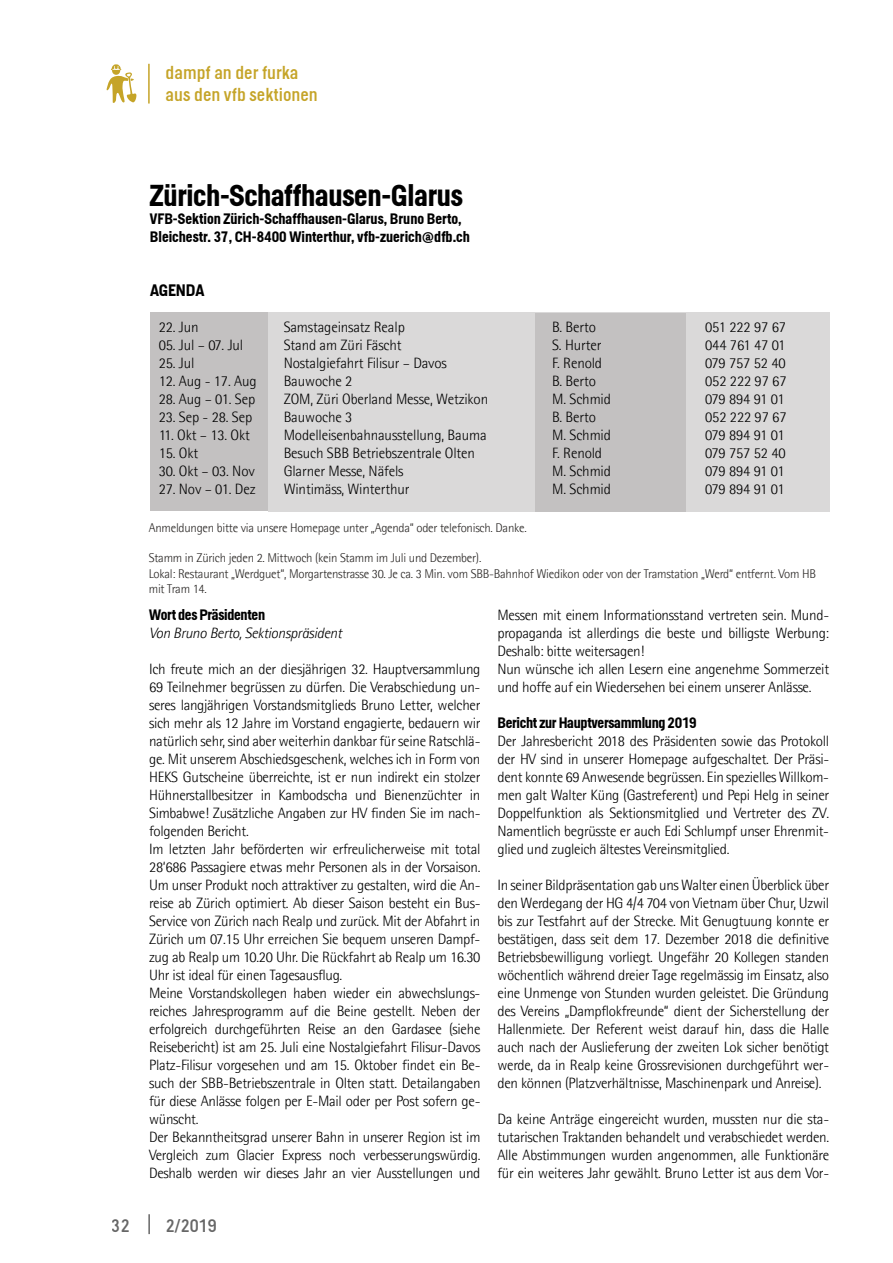
<style>
.page{position:relative;width:893px;height:1263px;background:#fff}
.page>*{position:absolute;margin:0;border:0;box-sizing:border-box;transform-origin:0 0}
.t1{font:700 30px "Helsinki";letter-spacing:-.01em;color:#000}
.t2{font:18px/21.6px "Helsinki";color:#c5a428}
.t3{font:18px "Helsinki";color:#000}
.t4{font:700 16.5px "Helsinki";letter-spacing:-.01em;color:#000}
.t5{font:300 15px/18px "Agfa Rotis Semisans";letter-spacing:-.02em;color:#000;text-align:justify}
.t6{font:700 15px/18px "Helsinki";color:#000}
.t7{font:700 15px "Helsinki";letter-spacing:-.02em;color:#000}
.t8{font:italic 300 15px "Agfa Rotis Semisans";letter-spacing:-.02em;color:#000}
.t9{font:300 12.75px/15.5px "Agfa Rotis Semisans";letter-spacing:-.02em;color:#292624}
</style>
<div class="page">
<hr style="left:148px;top:1214px;width:2px;height:20px;background:#000">
<hr style="left:148px;top:64px;width:2px;height:40px;background:#c5a428">
<svg style="left:106px;top:64px;width:31px;height:39px"></svg>
<div style="left:150px;top:312px;width:119px;height:199px;background:#c3c1c1"></div>
<div style="left:269px;top:312px;width:561px;height:200px;background:#dad9d9"></div>
<div style="left:535px;top:314px;width:151px;height:198px;background:#c3c1c1"></div>
<p class="t2" style="left:166px;top:61px;width:154px">dampf an der furka aus den vfb sektionen</p>
<h1 class="t1" style="left:150px;top:177px;width:315px">Zürich-Schaffhausen-Glarus</h1>
<p class="t6" style="left:150px;top:209px;width:321px">VFB-Sektion Zürich-Schaffhausen-Glarus, Bruno Berto,<br>Bleichestr. 37, CH-8400 Winterthur, vfb-zuerich@dfb.ch</p>
<p class="t4" style="left:150px;top:280px;width:56px">AGENDA</p>
<p class="t5" style="left:159px;top:318px;width:41px">22. Jun</p>
<p class="t5" style="left:284px;top:318px;width:123px">Samstageinsatz Realp</p>
<p class="t5" style="left:552px;top:318px;width:45px">B. Berto</p>
<p class="t5" style="left:705px;top:318px;width:82px">051 222 97 67</p>
<p class="t5" style="left:159px;top:336px;width:86px">05. Jul – 07. Jul</p>
<p class="t5" style="left:284px;top:336px;width:120px">Stand am Züri Fäscht</p>
<p class="t5" style="left:552px;top:336px;width:51px">S. Hurter</p>
<p class="t5" style="left:705px;top:336px;width:82px">044 761 47 01</p>
<p class="t5" style="left:159px;top:354px;width:37px">25. Jul</p>
<p class="t5" style="left:284px;top:354px;width:165px">Nostalgiefahrt Filisur – Davos</p>
<p class="t5" style="left:552px;top:354px;width:52px">F. Renold</p>
<p class="t5" style="left:705px;top:354px;width:82px">079 757 52 40</p>
<p class="t5" style="left:159px;top:372px;width:99px">12. Aug - 17. Aug</p>
<p class="t5" style="left:284px;top:372px;width:70px">Bauwoche 2</p>
<p class="t5" style="left:552px;top:372px;width:45px">B. Berto</p>
<p class="t5" style="left:705px;top:372px;width:83px">052 222 97 67</p>
<p class="t5" style="left:159px;top:390px;width:98px">28. Aug – 01. Sep</p>
<p class="t5" style="left:284px;top:390px;width:206px">ZOM, Züri Oberland Messe, Wetzikon</p>
<p class="t5" style="left:552px;top:390px;width:60px">M. Schmid</p>
<p class="t5" style="left:705px;top:390px;width:81px">079 894 91 01</p>
<p class="t5" style="left:159px;top:408px;width:95px">23. Sep - 28. Sep</p>
<p class="t5" style="left:284px;top:408px;width:70px">Bauwoche 3</p>
<p class="t5" style="left:552px;top:408px;width:45px">B. Berto</p>
<p class="t5" style="left:705px;top:408px;width:83px">052 222 97 67</p>
<p class="t5" style="left:159px;top:426px;width:93px">11. Okt – 13. Okt</p>
<p class="t5" style="left:284px;top:426px;width:205px">Modelleisenbahnausstellung, Bauma</p>
<p class="t5" style="left:552px;top:426px;width:60px">M. Schmid</p>
<p class="t5" style="left:705px;top:426px;width:81px">079 894 91 01</p>
<p class="t5" style="left:159px;top:444px;width:41px">15. Okt</p>
<p class="t5" style="left:284px;top:444px;width:193px">Besuch SBB Betriebszentrale Olten</p>
<p class="t5" style="left:552px;top:444px;width:52px">F. Renold</p>
<p class="t5" style="left:705px;top:444px;width:82px">079 757 52 40</p>
<p class="t5" style="left:159px;top:462px;width:98px">30. Okt – 03. Nov</p>
<p class="t5" style="left:284px;top:462px;width:121px">Glarner Messe, Näfels</p>
<p class="t5" style="left:552px;top:462px;width:60px">M. Schmid</p>
<p class="t5" style="left:705px;top:462px;width:81px">079 894 91 01</p>
<p class="t5" style="left:159px;top:480px;width:98px">27. Nov – 01. Dez</p>
<p class="t5" style="left:284px;top:480px;width:127px">Wintimäss, Winterthur</p>
<p class="t5" style="left:552px;top:480px;width:60px">M. Schmid</p>
<p class="t5" style="left:705px;top:480px;width:81px">079 894 91 01</p>
<p class="t9" style="left:149px;top:519px;width:379px">Anmeldungen bitte via unsere Homepage unter „Agenda“ oder telefonisch. Danke.</p>
<p class="t9" style="left:149px;top:550px;width:669px">Stamm in Zürich jeden 2. Mittwoch (kein Stamm im Juli und Dezember).<br>Lokal: Restaurant „Werdguet“, Morgartenstrasse 30. Je ca. 3 Min. vom SBB-Bahnhof Wiedikon oder von der Tramstation „Werd“ entfernt. Vom HB mit Tram 14.</p>
<p class="t7" style="left:149px;top:606px;width:118px">Wort des Präsidenten</p>
<p class="t8" style="left:149px;top:624px;width:194px">Von Bruno Berto, Sektionspräsident</p>
<p class="t5" style="left:149px;top:660px;width:333px;text-align:left">Ich freute mich an der diesjährigen 32. Hauptversammlung 69 Teilnehmer begrüssen zu dürfen. Die Verabschiedung un&shy;seres langjährigen Vorstandsmitglieds Bruno Letter, welcher sich mehr als 12 Jahre im Vorstand engagierte, bedauern wir natürlich sehr, sind aber weiterhin dankbar für seine Ratschlä&shy;ge. Mit unserem Abschiedsgeschenk, welches ich in Form von HEKS Gutscheine überreichte, ist er nun indirekt ein stolzer Hühnerstallbesitzer in Kambodscha und Bienenzüchter in Simbabwe! Zusätzliche Angaben zur HV finden Sie im nach&shy;folgenden Bericht.<br>Im letzten Jahr beförderten wir erfreulicherweise mit total 28‘686 Passagiere etwas mehr Personen als in der Vorsaison.<br>Um unser Produkt noch attraktiver zu gestalten, wird die An&shy;reise ab Zürich optimiert. Ab dieser Saison besteht ein Bus-Service von Zürich nach Realp und zurück. Mit der Abfahrt in Zürich um 07.15 Uhr erreichen Sie bequem unseren Dampf&shy;zug ab Realp um 10.20 Uhr. Die Rückfahrt ab Realp um 16.30<br>Uhr ist ideal für einen Tagesausflug.<br>Meine Vorstandskollegen haben wieder ein abwechslungs&shy;reiches Jahresprogramm auf die Beine gestellt. Neben der erfolgreich durchgeführten Reise an den Gardasee (siehe Reisebericht) ist am 25. Juli eine Nostalgiefahrt Filisur-Davos Platz-Filisur vorgesehen und am 15. Oktober findet ein Be&shy;such der SBB-Betriebszentrale in Olten statt. Detailangaben für diese Anlässe folgen per E-Mail oder per Post sofern ge&shy;wünscht.<br>Der Bekanntheitsgrad unserer Bahn in unserer Region ist im Vergleich zum Glacier Express noch verbesserungswürdig.<br>Deshalb werden wir dieses Jahr an vier Ausstellungen und</p>
<p class="t3" style="left:112px;top:1215px;width:19px">32</p>
<p class="t3" style="left:165px;top:1215px;width:53px">2/2019</p>
<p class="t5" style="left:497px;top:606px;width:333px;text-align:left">Messen mit einem Informationsstand vertreten sein. Mund&shy;propaganda ist allerdings die beste und billigste Werbung:<br>Deshalb: bitte weitersagen!<br>Nun wünsche ich allen Lesern eine angenehme Sommerzeit und hoffe auf ein Wiedersehen bei einem unserer Anlässe.</p>
<p class="t7" style="left:497px;top:714px;width:201px">Bericht zur Hauptversammlung 2019</p>
<p class="t5" style="left:497px;top:732px;width:333px">Der Jahresbericht 2018 des Präsidenten sowie das Protokoll der HV sind in unserer Homepage aufgeschaltet. Der Präsi&shy;dent konnte 69 Anwesende begrüssen. Ein spezielles Willkom&shy;men galt Walter Küng (Gastreferent) und Pepi Helg in seiner Doppelfunktion als Sektionsmitglied und Vertreter des ZV.<br>Namentlich begrüsste er auch Edi Schlumpf unser Ehrenmit&shy;glied und zugleich ältestes Vereinsmitglied.</p>
<p class="t5" style="left:497px;top:876px;width:333px">In seiner Bildpräsentation gab uns Walter einen Überblick über den Werdegang der HG 4/4 704 von Vietnam über Chur, Uzwil bis zur Testfahrt auf der Strecke. Mit Genugtuung konnte er bestätigen, dass seit dem 17. Dezember 2018 die definitive Betriebsbewilligung vorliegt. Ungefähr 20 Kollegen standen wöchentlich während dreier Tage regelmässig im Einsatz, also eine Unmenge von Stunden wurden geleistet. Die Gründung des Vereins „Dampflokfreunde“ dient der Sicherstellung der Hallenmiete. Der Referent weist darauf hin, dass die Halle auch nach der Auslieferung der zweiten Lok sicher benötigt werde, da in Realp keine Grossrevisionen durchgeführt wer&shy;den können (Platzverhältnisse, Maschinenpark und Anreise).</p>
<p class="t5" style="left:497px;top:1110px;width:333px">Da keine Anträge eingereicht wurden, mussten nur die sta&shy;tutarischen Traktanden behandelt und verabschiedet werden.<br>Alle Abstimmungen wurden angenommen, alle Funktionäre für ein weiteres Jahr gewählt. Bruno Letter ist aus dem Vor-</p>
</div>
